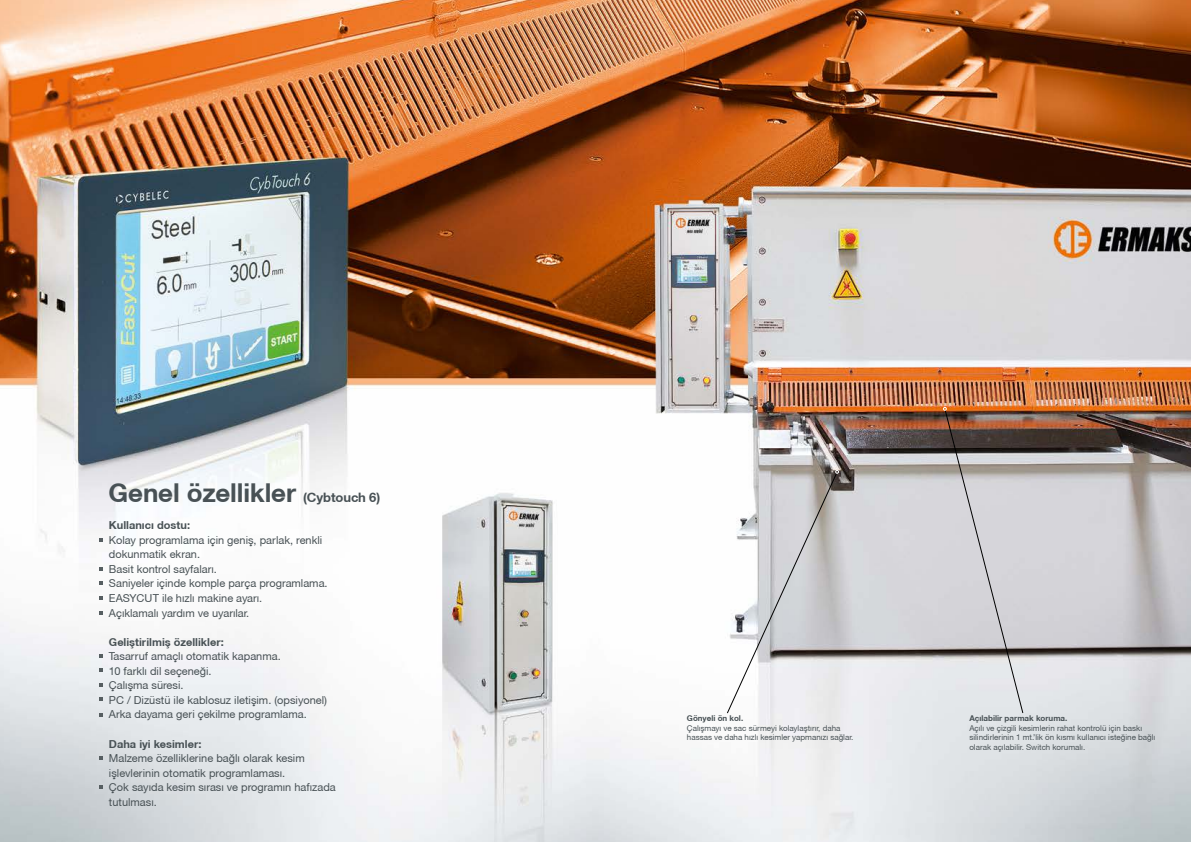
<style>
.page{position:relative;width:1191px;height:842px;background:#fff}
.page>*{position:absolute;margin:0;border:0;box-sizing:border-box;transform-origin:0 0}
.t1{font:700 26px "Helvetica Neue CE";letter-spacing:-.005em;color:#485155}
.t2{font:11px/14.6px "Helvetica Neue CE";color:#485155}
.t3{font:700 11px "Helvetica Neue CE";color:#485155}
.t4{font:8px/9.6px "Helvetica Neue CE";color:#485155}
.t5{font:700 8px "Helvetica Neue CE";color:#485155}
.s1{font-size:13px}
</style>
<div class="page">
<img style="left:0;top:0;width:1191px;height:842px">
<svg style="left:727px;top:470px;width:111px;height:243px"></svg>
<svg style="left:943px;top:407px;width:80px;height:306px;background:#bfb9ba"></svg>
<svg style="left:99px;top:785px;width:4px;height:4px"></svg>
<svg style="left:99px;top:756px;width:4px;height:3px"></svg>
<svg style="left:99px;top:713px;width:4px;height:3px"></svg>
<svg style="left:99px;top:698px;width:4px;height:3px"></svg>
<svg style="left:99px;top:683px;width:4px;height:4px"></svg>
<svg style="left:99px;top:668px;width:4px;height:4px"></svg>
<svg style="left:99px;top:654px;width:4px;height:4px"></svg>
<svg style="left:99px;top:611px;width:4px;height:3px"></svg>
<svg style="left:99px;top:596px;width:4px;height:4px"></svg>
<svg style="left:99px;top:581px;width:4px;height:4px"></svg>
<svg style="left:99px;top:567px;width:4px;height:4px"></svg>
<svg style="left:99px;top:538px;width:4px;height:4px"></svg>
<h1 class="t1" style="left:109px;top:477px;width:273px">Genel özellikler <span class="s1">(Cybtouch 6)</span></h1>
<p class="t3" style="left:109px;top:518px;width:83px">Kullanıcı dostu:</p>
<p class="t2" style="left:109px;top:533px;width:220px">Kolay programlama için geniş, parlak, renkli dokunmatik ekran.<br>Basit kontrol sayfaları.<br>Saniyeler içinde komple parça programlama.<br>EASYCUT ile hızlı makine ayarı.<br>Açıklamalı yardım ve uyarılar.</p>
<p class="t3" style="left:109px;top:635px;width:116px">Geliştirilmiş özellikler:</p>
<p class="t2" style="left:109px;top:649px;width:219px">Tasarruf amaçlı otomatik kapanma.<br>10 farklı dil seçeneği.<br>Çalışma süresi.<br>PC / Dizüstü ile kablosuz iletişim. (opsiyonel)<br>Arka dayama geri çekilme programlama.</p>
<p class="t3" style="left:109px;top:737px;width:94px">Daha iyi kesimler:</p>
<p class="t2" style="left:109px;top:751px;width:228px">Malzeme özelliklerine bağlı olarak kesim işlevlerinin otomatik programlaması.<br>Çok sayıda kesim sırası ve programın hafızada tutulması.</p>
<p class="t5" style="left:687px;top:713px;width:58px">Gönyeli ön kol.</p>
<p class="t4" style="left:687px;top:723px;width:168px">Çalışmayı ve sac sürmeyi kolaylaştırır, daha hassas ve daha hızlı kesimler yapmanızı sağlar.</p>
<p class="t5" style="left:969px;top:713px;width:100px">Açılabilir parmak koruma.</p>
<p class="t4" style="left:969px;top:723px;width:187px">Açılı ve çizgili kesimlerin rahat kontrolü için baskı silindirlerinin 1 mt.’lik ön kısmı kullanıcı isteğine bağlı olarak açılabilir. Switch korumalı.</p>
</div>
